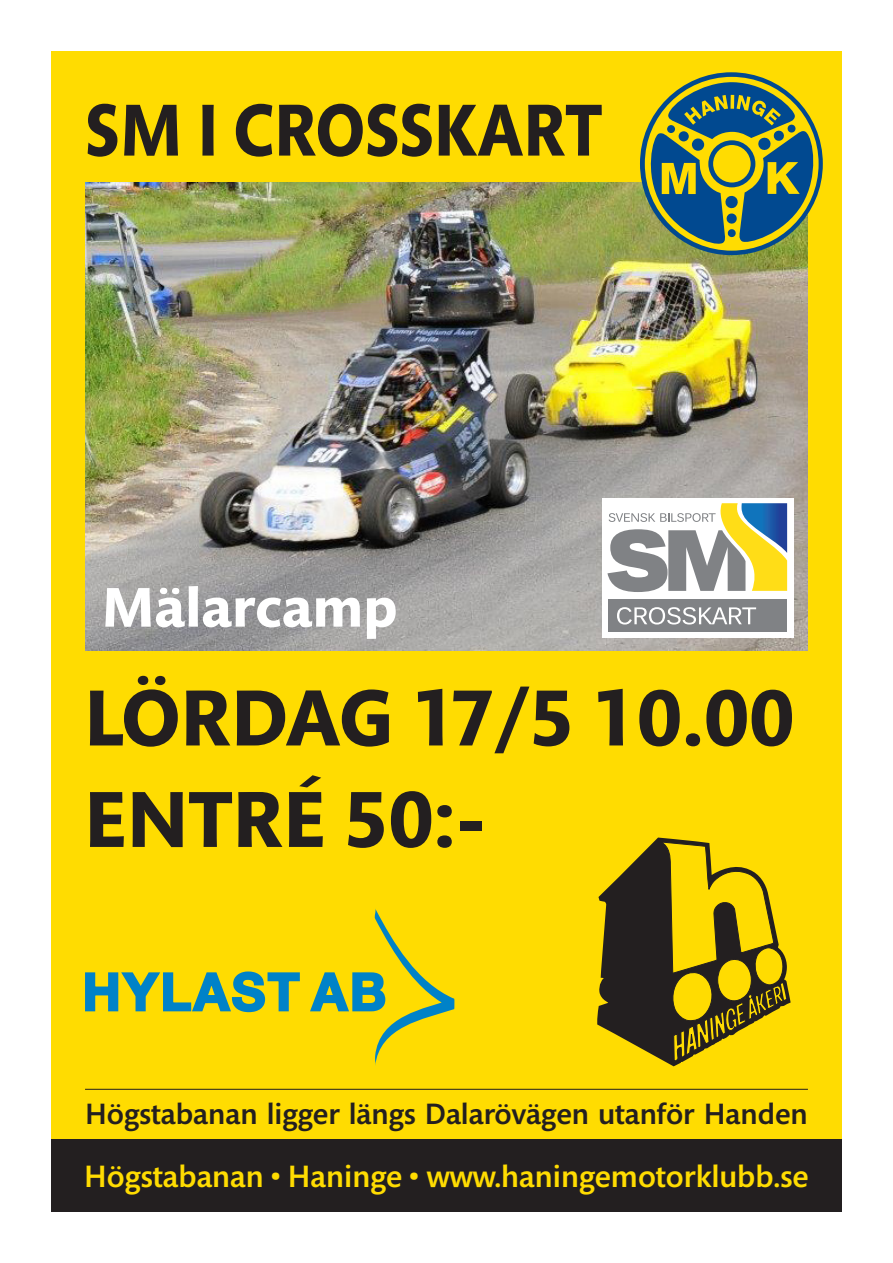
<style>
.page{position:relative;width:893px;height:1263px;background:#fff}
.page>*{position:absolute;margin:0;border:0;box-sizing:border-box;transform-origin:0 0}
.t1{font:700 81px "Mundo Sans";color:#231f20}
.t2{font:700 75px "Mundo Sans";color:#231f20;scale:.9 1}
.t3{font:700 57px "Mundo Sans";color:#fff}
.t4{font:500 31.5px "Mundo Sans";color:#ffdc01}
.t5{font:500 30px "Mundo Sans";color:#231f20}
</style>
<div class="page">
<div style="left:51px;top:51px;width:791px;height:1161px;background:#ffdc01"></div>
<div style="left:51px;top:1139px;width:791px;height:73px;background:#231f20"></div>
<hr style="left:85px;top:1089px;width:723px;height:1px;background:#231f20">
<svg style="left:597px;top:837px;width:194px;height:229px"></svg>
<svg style="left:85px;top:971px;width:215px;height:42px"></svg>
<svg style="left:310px;top:909px;width:144px;height:157px"></svg>
<img style="left:85px;top:183px;width:723px;height:468px">
<svg style="left:640px;top:72px;width:183px;height:183px"></svg>
<svg style="left:643px;top:82px;width:176px;height:165px"></svg>
<div style="left:667px;top:125px;width:8px;height:8px;background:#014990;border-radius:50%"></div>
<div style="left:678px;top:131px;width:11px;height:10px;background:#014990;border-radius:50%"></div>
<div style="left:692px;top:138px;width:12px;height:13px;background:#014990;border-radius:50%"></div>
<div style="left:602px;top:498px;width:192px;height:140px;background:#fff"></div>
<div style="left:608px;top:600px;width:179px;height:32px;background:#808285"></div>
<svg style="left:607px;top:503px;width:180px;height:89px"></svg>
<svg style="left:617px;top:607px;width:139px;height:17px"></svg>
<p class="t2" style="left:85px;top:89px;width:576px">SM I CROSSKART</p>
<p class="t3" style="left:101px;top:576px;width:298px">Mälarcamp</p>
<p class="t1" style="left:84px;top:674px;width:712px">LÖRDAG 17/5 10.00</p>
<p class="t1" style="left:84px;top:775px;width:405px">ENTRÉ 50:-</p>
<p class="t5" style="left:85px;top:1097px;width:724px">Högstabanan ligger längs Dalarövägen utanför Handen</p>
<p class="t4" style="left:84px;top:1160px;width:726px">Högstabanan • Haninge • www.haningemotorklubb.se</p>
</div>
